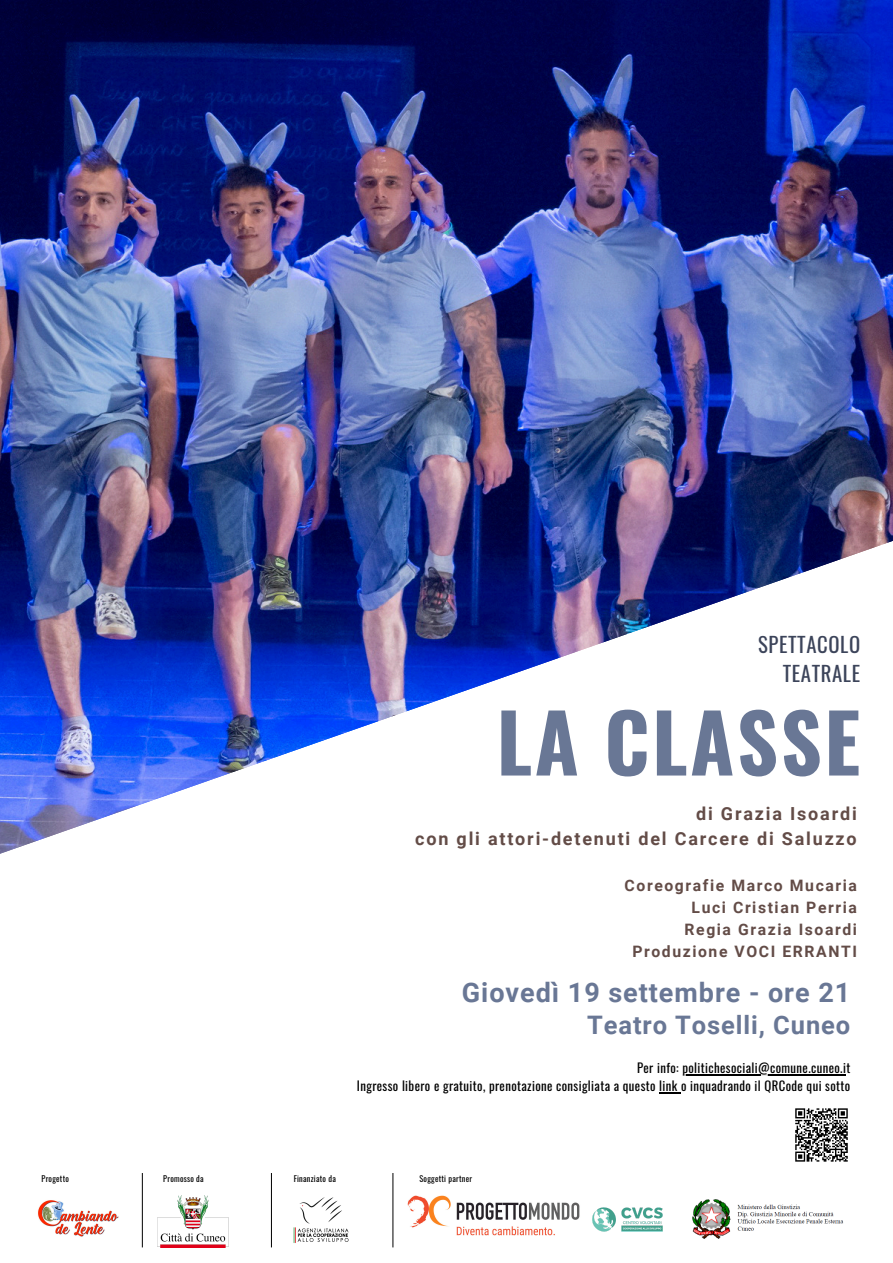
<style>
.page{position:relative;width:893px;height:1263px;background:#fff}
.page>*{position:absolute;margin:0;border:0;box-sizing:border-box;transform-origin:0 0}
.t1{font:700 80.25px "Oswald";letter-spacing:.03em;color:#697795}
.t2{font:700 27px "Roboto";letter-spacing:.035em;color:#697795}
.t3{font:700 25.5px "Roboto";letter-spacing:.035em;color:#697795}
.t4{font:20.7px/29.2px "Oswald";letter-spacing:.03em;color:#3c445a;text-align:right}
.t5{font:700 18px/24.8px "Roboto";letter-spacing:.1em;color:#634c47;text-align:right}
.t6{font:700 15.75px/21.9px "Roboto";letter-spacing:.1em;color:#634c47;text-align:right}
.t7{font:12.75px "Oswald";letter-spacing:.03em;color:#000}
.t8{font:8.25px "Oswald";letter-spacing:.03em;color:#000}
</style>
<div class="page">
<img style="left:0;top:0;width:893px;height:466px">
<img style="left:0;top:466px;width:893px;height:782px">
<img style="left:157px;top:1192px;width:72px;height:55px">
<img style="left:406px;top:1194px;width:170px;height:43px">
<img style="left:292px;top:1196px;width:57px;height:47px">
<img style="left:31px;top:1193px;width:94px;height:52px">
<img style="left:576px;top:1192px;width:102px;height:55px">
<img style="left:688px;top:1188px;width:164px;height:57px">
<hr style="left:271px;top:1173px;width:1px;height:74px;background:#000">
<hr style="left:142px;top:1173px;width:1px;height:74px;background:#000">
<hr style="left:393px;top:1173px;width:1px;height:74px;background:#000">
<img style="left:786px;top:1100px;width:70px;height:70px">
<hr style="left:682px;top:1074px;width:164px;height:1px;background:#000">
<svg style="left:659px;top:1092px;width:22px;height:1px"></svg>
<h3 class="t4" style="left:758px;top:629px;width:104px">SPETTACOLO<br>TEATRALE</h3>
<p class="t1" style="left:496px;top:680px;width:365px">LA CLASSE</p>
<p class="t5" style="left:415px;top:802px;width:443px">di Grazia Isoardi<br>con gli attori-detenuti del Carcere di Saluzzo</p>
<p class="t6" style="left:624px;top:875px;width:234px">Coreografie Marco Mucaria<br>Luci Cristian Perria<br>Regia Grazia Isoardi<br>Produzione VOCI ERRANTI</p>
<p class="t2" style="left:462px;top:977px;width:390px">Giovedì 19 settembre - ore 21</p>
<p class="t3" style="left:587px;top:1010px;width:265px">Teatro Toselli, Cuneo</p>
<p class="t7" style="left:637px;top:1058px;width:215px">Per info: politichesociali@comune.cuneo.it</p>
<p class="t7" style="left:357px;top:1076px;width:495px">Ingresso libero e gratuito, prenotazione consigliata a questo link o inquadrando il QRCode qui sotto</p>
<h3 class="t8" style="left:42px;top:1172px;width:29px">Progetto</h3>
<h3 class="t8" style="left:163px;top:1172px;width:42px">Promosso da</h3>
<h3 class="t8" style="left:294px;top:1172px;width:44px">Finanziato da</h3>
<h3 class="t8" style="left:419px;top:1172px;width:54px">Soggetti partner</h3>
</div>
